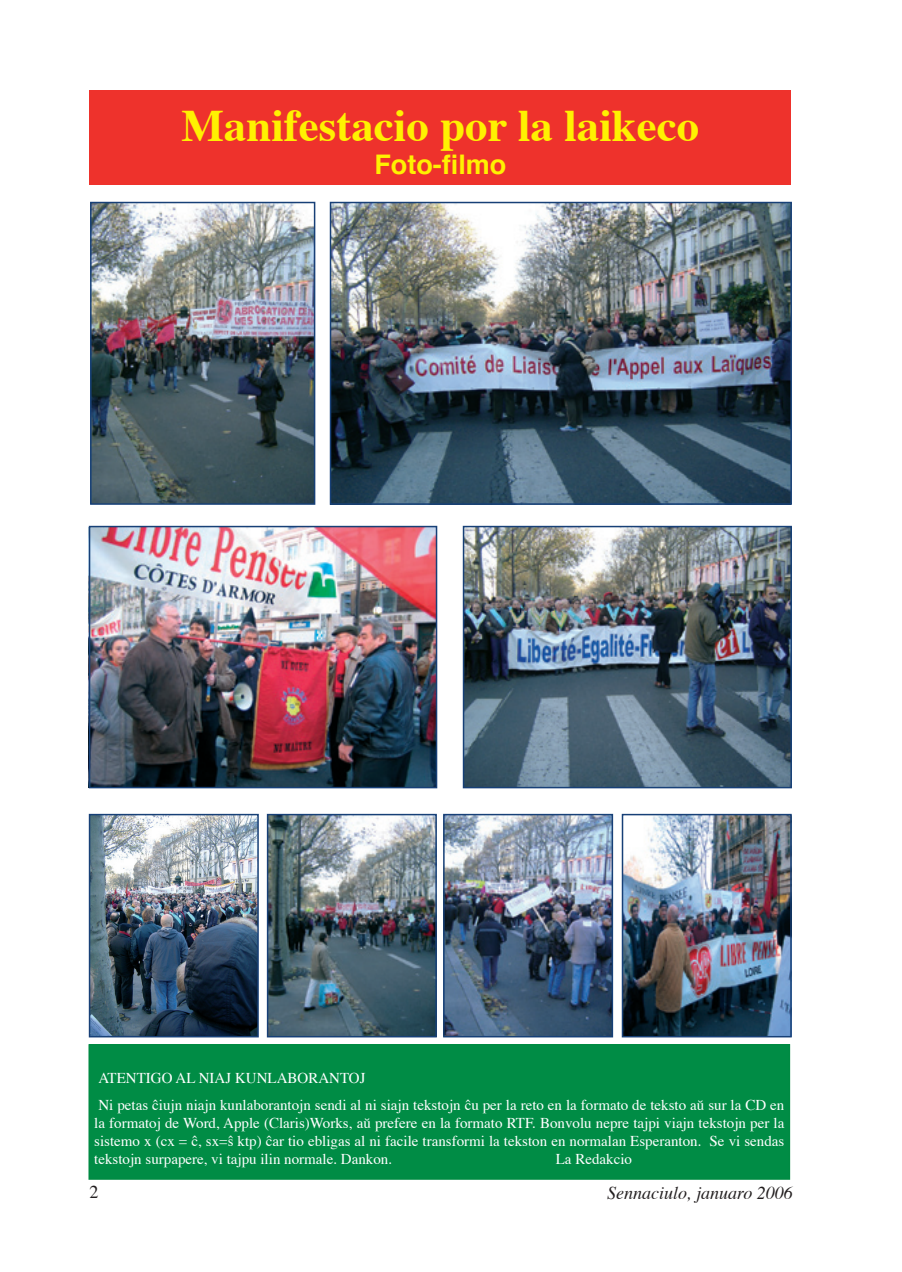
<style>
.page{position:relative;width:902px;height:1272px;background:#fff}
.page>*{position:absolute;margin:0;border:0;box-sizing:border-box;transform-origin:0 0}
.t1{font:700 45px "Times";color:#fff101}
.t2{font:700 27px "Helvetica";color:#fff101}
.t3{font:italic 18px "Times";color:#231f20}
.t4{font:18px "Times";color:#231f20}
.t5{font:15px/18px "Times";color:#fff}
</style>
<div class="page">
<div style="left:89px;top:1045px;width:700px;height:134px;background:#008c45"></div>
<div style="left:88px;top:1044px;width:702px;height:136px;border:2px solid #008b43"></div>
<div style="left:90px;top:90px;width:701px;height:94px;background:#ee322c"></div>
<img style="left:93px;top:205px;width:219px;height:297px">
<div style="left:90px;top:202px;width:225px;height:303px;border:2px solid #174077"></div>
<img style="left:333px;top:205px;width:456px;height:297px">
<div style="left:330px;top:202px;width:462px;height:303px;border:2px solid #174077"></div>
<img style="left:92px;top:529px;width:342px;height:256px">
<div style="left:89px;top:526px;width:348px;height:262px;border:2px solid #174077"></div>
<img style="left:466px;top:529px;width:323px;height:256px">
<div style="left:463px;top:526px;width:329px;height:262px;border:2px solid #174077"></div>
<img style="left:625px;top:817px;width:164px;height:217px">
<div style="left:622px;top:814px;width:170px;height:223px;border:2px solid #174077"></div>
<img style="left:446px;top:817px;width:164px;height:217px">
<div style="left:443px;top:814px;width:170px;height:223px;border:2px solid #174077"></div>
<img style="left:270px;top:817px;width:164px;height:217px">
<div style="left:267px;top:814px;width:170px;height:223px;border:2px solid #174077"></div>
<img style="left:92px;top:817px;width:164px;height:217px">
<div style="left:89px;top:814px;width:170px;height:223px;border:2px solid #174077"></div>
<h1 class="t1" style="left:181px;top:83px;width:519px">Manifestacio por la laikeco</h1>
<h2 class="t2" style="left:374px;top:140px;width:133px">Foto-filmo</h2>
<p class="t5" style="left:98px;top:1064px;width:687px;line-height:26.5px">ATENTIGO AL NIAJ KUNLABORANTOJ<br>Ni petas ĉiujn niajn kunlaborantojn sendi al ni siajn tekstojn ĉu per la reto en la formato de teksto aŭ sur la CD en</p>
<p class="t5" style="left:94px;top:1112px;width:692px;text-align:justify">la formatoj de Word, Apple (Claris)Works, aŭ prefere en la formato RTF. Bonvolu nepre tajpi viajn tekstojn per la sistemo x (cx = ĉ, sx=ŝ ktp) ĉar tio ebligas al ni facile transformi la tekston en normalan Esperanton. Se vi sendas tekstojn surpapere, vi tajpu ilin normale. Dankon.</p>
<p class="t5" style="left:556px;top:1148px;width:78px">La Redakcio</p>
<p class="t4" style="left:90px;top:1175px;width:10px">2</p>
<p class="t3" style="left:607px;top:1176px;width:187px">Sennaciulo, januaro 2006</p>
</div>
